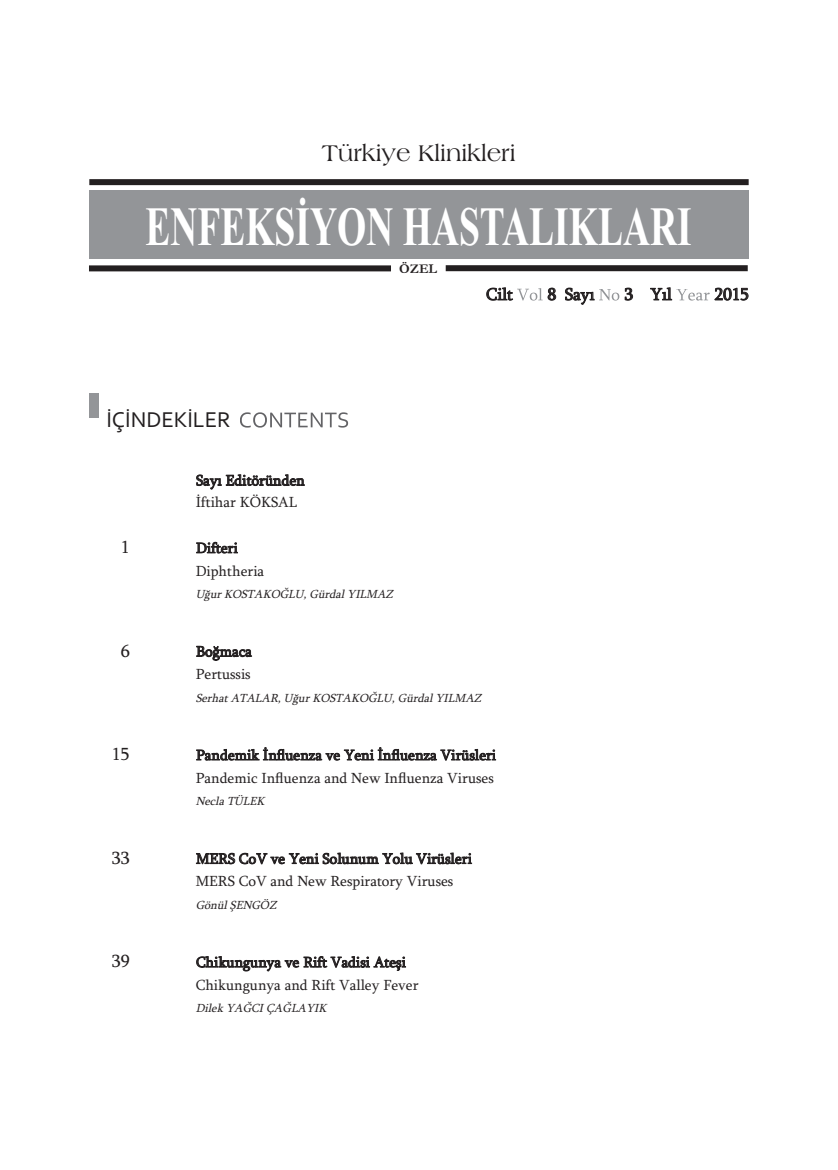
<style>
.page{position:relative;width:838px;height:1170px;background:#fff}
.page>*{position:absolute;margin:0;border:0;box-sizing:border-box;transform-origin:0 0}
.t1{font:700 55.35px "Times New Roman";color:#fff;scale:.68 1}
.t2{font:24px "Americana BT Roman";color:#231f20}
.t3{font:22.5px "Corbel";color:#231f20}
.t4{font:18px "Sylfaen";color:#231f20}
.t5{font:17.25px "Sylfaen";color:#231f20}
.t6{font:15px/22.6px "Sylfaen";color:#231f20}
.t7{font:700 13.5px "Garamond";color:#231f20}
.t8{font:italic 12px "Sylfaen";color:#231f20}
</style>
<div class="page">
<svg style="left:240px;top:412px;width:108px;height:15px"></svg>
<div style="left:89px;top:392px;width:10px;height:25px;background:#939598"></div>
<div style="left:89px;top:191px;width:659px;height:68px;background:#939598"></div>
<div style="left:89px;top:179px;width:659px;height:6px;background:#231f20"></div>
<div style="left:89px;top:265px;width:302px;height:6px;background:#231f20"></div>
<div style="left:446px;top:265px;width:301px;height:6px;background:#231f20"></div>
<svg style="left:517px;top:288px;width:25px;height:12px"></svg>
<svg style="left:599px;top:289px;width:20px;height:11px"></svg>
<svg style="left:676px;top:289px;width:34px;height:11px"></svg>
<h2 class="t2" style="left:322px;top:138px;width:195px">Türkiye Klinikleri</h2>
<h1 class="t1" style="left:145px;top:193px;width:805px">ENFEKSİYON HASTALIKLARI</h1>
<p class="t7" style="left:399px;top:260px;width:39px">ÖZEL</p>
<p class="t5" style="left:486px;top:284px;width:28px">Cilt</p>
<p class="t5" style="left:547px;top:284px;width:48px">8 Sayı</p>
<p class="t5" style="left:624px;top:284px;width:49px">3 Yıl</p>
<p class="t5" style="left:714px;top:284px;width:36px">2015</p>
<h3 class="t3" style="left:106px;top:406px;width:126px">İÇİNDEKİLER</h3>
<p class="t6" style="left:196px;top:469px;width:110px;line-height:21.1px">Sayı Editöründen<br>İftihar KÖKSAL</p>
<p class="t4" style="left:121px;top:536px;width:10px">1</p>
<p class="t6" style="left:196px;top:536px;width:70px">Difteri<br>Diphtheria</p>
<p class="t8" style="left:196px;top:587px;width:202px">Uğur KOSTAKOĞLU, Gürdal YILMAZ</p>
<p class="t4" style="left:121px;top:639px;width:10px">6</p>
<p class="t6" style="left:196px;top:640px;width:58px">Boğmaca<br>Pertussis</p>
<p class="t8" style="left:196px;top:690px;width:290px">Serhat ATALAR, Uğur KOSTAKOĞLU, Gürdal YILMAZ</p>
<p class="t4" style="left:112px;top:743px;width:19px">15</p>
<p class="t6" style="left:196px;top:743px;width:302px">Pandemik İnfluenza ve Yeni İnfluenza Virüsleri<br>Pandemic Influenza and New Influenza Viruses</p>
<p class="t8" style="left:196px;top:794px;width:74px">Necla TÜLEK</p>
<p class="t4" style="left:112px;top:846px;width:19px">33</p>
<p class="t6" style="left:196px;top:847px;width:278px">MERS CoV ve Yeni Solunum Yolu Virüsleri<br>MERS CoV and New Respiratory Viruses</p>
<p class="t8" style="left:196px;top:897px;width:86px">Gönül ŞENGÖZ</p>
<p class="t4" style="left:112px;top:950px;width:19px">39</p>
<p class="t6" style="left:196px;top:950px;width:224px">Chikungunya ve Rift Vadisi Ateşi<br>Chikungunya and Rift Valley Fever</p>
<p class="t8" style="left:196px;top:1001px;width:136px">Dilek YAĞCI ÇAĞLAYIK</p>
</div>
